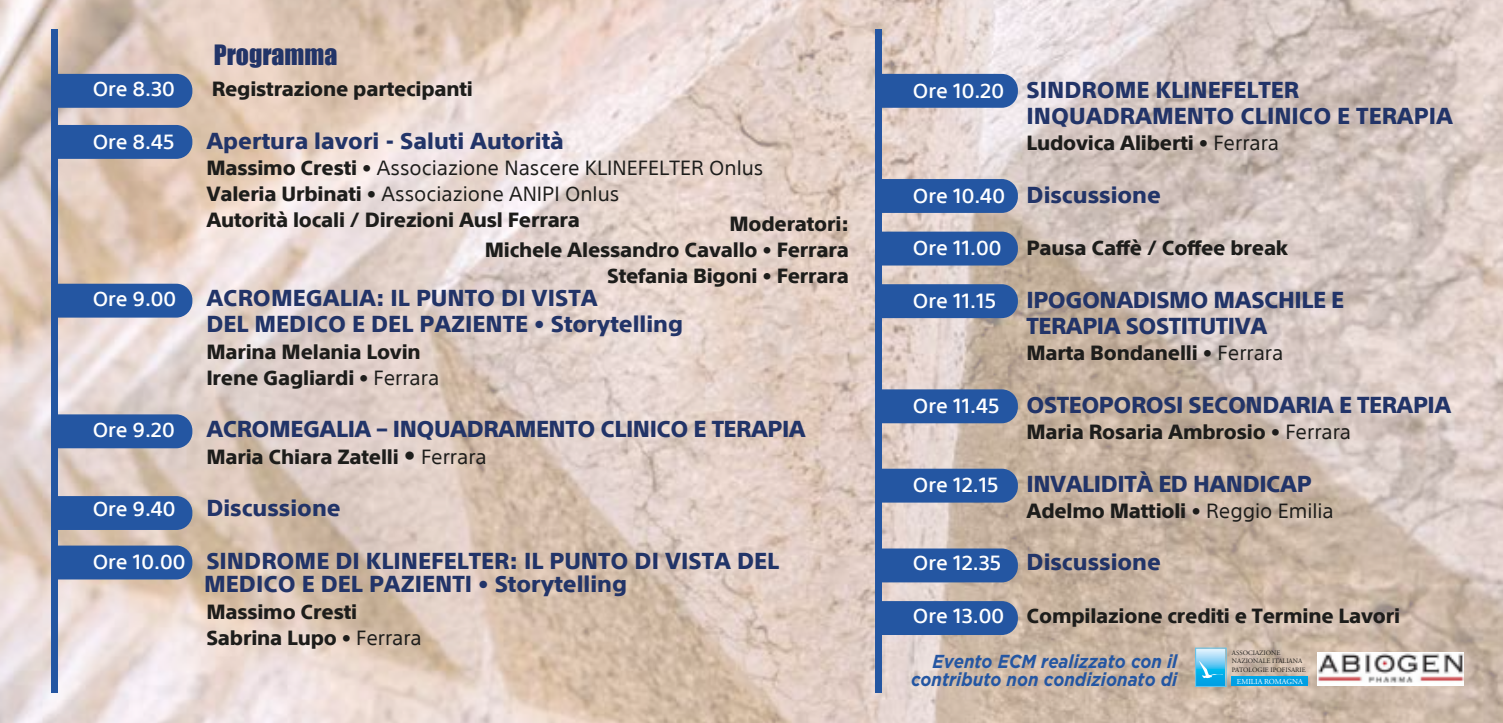
<style>
.page{position:relative;width:1503px;height:723px;background:#fff}
.page>*{position:absolute;margin:0;border:0;box-sizing:border-box;transform-origin:0 0}
.t1{font:25.75px "Impact";color:#223468}
.t2{font:800 22.5px/26.2px "SST";color:#223468}
.t3{font:800 22.5px/26.2px "SST";letter-spacing:-.02em;color:#223468}
.t4{font:800 20px/26.2px "SST";letter-spacing:-.01em;color:#1d1d1b}
.t5{font:500 20px "SST";color:#fff}
.t6{font:italic 700 18.75px/18.5px "Gotham";color:#2456a2;text-align:right;scale:.9 1}
.t7{font:7.5px "Adobe Garamond Pro";color:#fff}
.t8{font:6.75px/8px "Adobe Garamond Pro";color:#1d1d1b}
.s1{font-weight:400}
.s2{font-weight:400;font-size:25px}
.s3{font-weight:500;font-size:20px;color:#fff}
.s4{font-weight:500;color:#fff}
</style>
<div class="page">
<img style="left:0;top:0;width:1502px;height:723px">
<div style="left:881px;top:74px;width:136px;height:34px;background:#2456a2"></div>
<div style="left:881px;top:179px;width:136px;height:34px;background:#2456a2"></div>
<div style="left:881px;top:232px;width:136px;height:33px;background:#2456a2"></div>
<div style="left:881px;top:284px;width:136px;height:34px;background:#2456a2"></div>
<div style="left:881px;top:389px;width:136px;height:34px;background:#2456a2"></div>
<div style="left:881px;top:469px;width:136px;height:33px;background:#2456a2"></div>
<div style="left:881px;top:548px;width:136px;height:34px;background:#2456a2"></div>
<div style="left:881px;top:601px;width:136px;height:34px;background:#2456a2"></div>
<div style="left:875px;top:29px;width:6px;height:663px;background:#2456a2"></div>
<div style="left:51px;top:29px;width:6px;height:663px;background:#2456a2"></div>
<div style="left:57px;top:74px;width:135px;height:34px;background:#2456a2"></div>
<div style="left:57px;top:125px;width:135px;height:34px;background:#2456a2"></div>
<div style="left:57px;top:496px;width:135px;height:34px;background:#2456a2"></div>
<div style="left:57px;top:545px;width:135px;height:34px;background:#2456a2"></div>
<div style="left:57px;top:414px;width:135px;height:34px;background:#2456a2"></div>
<div style="left:57px;top:284px;width:135px;height:34px;background:#2456a2"></div>
<img style="left:1317px;top:652px;width:146px;height:34px">
<svg style="left:1197px;top:650px;width:27px;height:35px"></svg>
<svg style="left:1199px;top:661px;width:24px;height:17px"></svg>
<div style="left:1231px;top:677px;width:76px;height:9px;background:#009fe4"></div>
<div style="left:1195px;top:648px;width:31px;height:39px;border:1px solid #5bc5f2"></div>
<p class="t1" style="left:214px;top:35px;width:125px">Programma</p>
<p class="t5" style="left:93px;top:77px;width:84px">Ore 8.30</p>
<p class="t4" style="left:212px;top:76px;width:263px">Registrazione partecipanti</p>
<p class="t5" style="left:93px;top:130px;width:83px">Ore 8.45</p>
<p class="t2" style="left:206px;top:127px;width:359px">Apertura lavori - Saluti Autorità</p>
<p class="t4" style="left:206px;top:154px;width:558px">Massimo Cresti <span class="s1">• Associazione Nascere KLINEFELTER Onlus<br></span>Valeria Urbinati <span class="s1">• Associazione ANIPI Onlus<br></span>Autorità locali / Direzioni Ausl Ferrara</p>
<p class="t4" style="left:485px;top:210px;width:366px;text-align:right">Moderatori:<br>Michele Alessandro Cavallo • Ferrara<br>Stefania Bigoni • Ferrara</p>
<p class="t5" style="left:93px;top:287px;width:85px">Ore 9.00</p>
<p class="t2" style="left:206px;top:285px;width:478px">ACROMEGALIA: IL PUNTO DI VISTA<br>DEL MEDICO E DEL PAZIENTE • Storytelling</p>
<p class="t4" style="left:206px;top:338px;width:234px">Marina Melania Lovin<br>Irene Gagliardi • <span class="s1">Ferrara</span></p>
<p class="t5" style="left:93px;top:418px;width:83px">Ore 9.20</p>
<p class="t3" style="left:206px;top:416px;width:601px">ACROMEGALIA – INQUADRAMENTO CLINICO E TERAPIA</p>
<p class="t4" style="left:206px;top:443px;width:282px">Maria Chiara Zatelli <span class="s2">•</span> <span class="s1">Ferrara</span></p>
<p class="t5" style="left:93px;top:497px;width:84px">Ore 9.40</p>
<p class="t2" style="left:206px;top:495px;width:136px">Discussione</p>
<p class="t2" style="left:204px;top:548px;width:576px;line-height:23.8px;text-indent:-111px"><span class="s3">Ore 10.00</span> SINDROME DI KLINEFELTER: IL PUNTO DI VISTA DEL<br>MEDICO E DEL PAZIENTI • Storytelling</p>
<p class="t4" style="left:206px;top:598px;width:217px">Massimo Cresti<br>Sabrina Lupo • <span class="s1">Ferrara</span></p>
<p class="t2" style="left:1026px;top:77px;width:428px;text-indent:-114px"><span class="s3">Ore 10.20</span> SINDROME KLINEFELTER<br>INQUADRAMENTO CLINICO E TERAPIA</p>
<p class="t4" style="left:1026px;top:130px;width:254px">Ludovica Aliberti <span class="s1">• Ferrara</span></p>
<p class="t2" style="left:913px;top:182px;width:249px"><span class="s3">Ore 10.40</span> Discussione</p>
<p class="t4" style="left:913px;top:235px;width:377px"><span class="s4">Ore 11.00</span> Pausa Caffè / Coffee break</p>
<p class="t5" style="left:913px;top:289px;width:85px">Ore 11.15</p>
<p class="t3" style="left:1026px;top:287px;width:319px">IPOGONADISMO MASCHILE E<br>TERAPIA SOSTITUTIVA</p>
<p class="t4" style="left:1026px;top:340px;width:258px">Marta Bondanelli <span class="s1">• Ferrara</span></p>
<p class="t3" style="left:913px;top:392px;width:540px"><span class="s3">Ore 11.45</span> OSTEOPOROSI SECONDARIA E TERAPIA</p>
<p class="t4" style="left:1026px;top:419px;width:326px">Maria Rosaria Ambrosio <span class="s1">• Ferrara</span></p>
<p class="t3" style="left:913px;top:470px;width:400px"><span class="s3">Ore 12.15</span> INVALIDITÀ ED HANDICAP</p>
<p class="t4" style="left:1026px;top:497px;width:309px">Adelmo Mattioli <span class="s1">• Reggio Emilia</span></p>
<p class="t2" style="left:913px;top:549px;width:249px"><span class="s3">Ore 12.35</span> Discussione</p>
<p class="t4" style="left:913px;top:602px;width:488px"><span class="s4">Ore 13.00</span> Compilazione crediti e Termine Lavori</p>
<p class="t6" style="left:911px;top:651px;width:297px">Evento ECM realizzato con il contributo non condizionato di</p>
<p class="t8" style="left:1231px;top:649px;width:75px">ASSOCIAZIONE<br>NAZIONALE ITALIANA<br>PATOLOGIE IPOFISARIE</p>
<p class="t7" style="left:1236px;top:677px;width:67px">EMILIA ROMAGNA</p>
</div>
